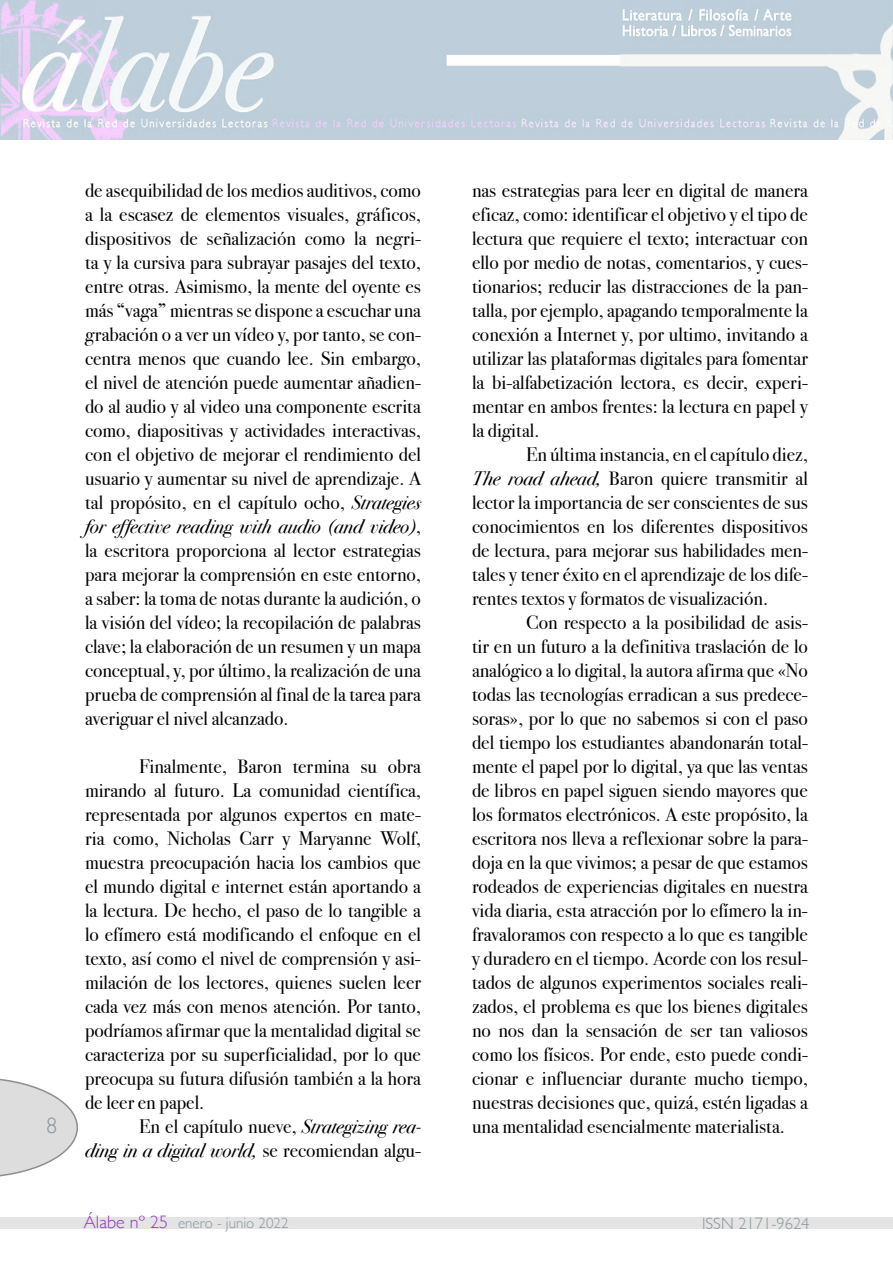
<style>
.page{position:relative;width:893px;height:1263px;background:#fff}
.page>*{position:absolute;margin:0;border:0;box-sizing:border-box;transform-origin:0 0}
.t1{font:300 22.5px "Gill Sans";color:#8a949d}
.t2{font:19.5px/24px "Bodoni Svty Two OSITCTT Book";color:#000;text-align:justify}
.t3{font:19.5px "Bodoni Svty Two OSITCTT Book It";color:#000}
.t4{font:300 16.5px "Gill Sans";color:#8b959c}
.t5{font:300 15px "Gill Sans";color:#8b959c}
.s1{font-family:"Bodoni Svty Two OSITCTT Book It"}
.s2{font-family:"Bodoni Svty Two OSITCTT Book"}
.s3{font-size:18px;color:#9038b7}
</style>
<div class="page">
<svg style="left:0;top:1078px;width:78px;height:99px"></svg>
<div style="left:0;top:1218px;width:893px;height:11px;background:#e4e4e4"></div>
<img style="left:0;top:0;width:893px;height:139px">
<p class="t1" style="left:46px;top:1108px;width:13px">8</p>
<p class="t2" style="left:85px;top:178px;width:337px">de asequibilidad de los medios auditivos, como a la escasez de elementos visuales, gráficos, dispositivos de señalización como la negri&shy;ta y la cursiva para subrayar pasajes del texto, entre otras. Asimismo, la mente del oyente es más “vaga” mientras se dispone a escuchar una grabación o a ver un vídeo y, por tanto, se con&shy;centra menos que cuando lee. Sin embargo, el nivel de atención puede aumentar añadien&shy;do al audio y al video una componente escrita como, diapositivas y actividades interactivas, con el objetivo de mejorar el rendimiento del usuario y aumentar su nivel de aprendizaje. A tal propósito, en el capítulo ocho, <span class="s1">Strategies</span></p>
<p class="t3" style="left:85px;top:514px;width:337px">for effective reading with audio (and video)<span class="s2">,</span></p>
<p class="t2" style="left:85px;top:538px;width:337px">la escritora proporciona al lector estrategias para mejorar la comprensión en este entorno, a saber: la toma de notas durante la audición, o la visión del vídeo; la recopilación de palabras clave; la elaboración de un resumen y un mapa conceptual, y, por último, la realización de una prueba de comprensión al final de la tarea para averiguar el nivel alcanzado.</p>
<p class="t2" style="left:85px;top:754px;width:337px;text-indent:54px">Finalmente, Baron termina su obra mirando al futuro. La comunidad científica, representada por algunos expertos en mate&shy;ria como, Nicholas Carr y Maryanne Wolf, muestra preocupación hacia los cambios que el mundo digital e internet están aportando a la lectura. De hecho, el paso de lo tangible a lo efímero está modificando el enfoque en el texto, así como el nivel de comprensión y asi&shy;milación de los lectores, quienes suelen leer cada vez más con menos atención. Por tanto, podríamos afirmar que la mentalidad digital se caracteriza por su superficialidad, por lo que preocupa su futura difusión también a la hora de leer en papel.</p>
<p class="t2" style="left:139px;top:1114px;width:283px">En el capítulo nueve, <span class="s1">Strategizing rea-</span></p>
<p class="t3" style="left:85px;top:1139px;width:337px">ding in a digital world, <span class="s2">se recomiendan algu-</span></p>
<p class="t5" style="left:84px;top:1211px;width:206px"><span class="s3">Álabe nº 25</span> enero - junio 2022</p>
<p class="t2" style="left:472px;top:178px;width:337px">nas estrategias para leer en digital de manera eficaz, como: identificar el objetivo y el tipo de lectura que requiere el texto; interactuar con ello por medio de notas, comentarios, y cues&shy;tionarios; reducir las distracciones de la pan&shy;talla, por ejemplo, apagando temporalmente la conexión a Internet y, por ultimo, invitando a utilizar las plataformas digitales para fomentar la bi-alfabetización lectora, es decir, experi&shy;mentar en ambos frentes: la lectura en papel y la digital.</p>
<p class="t2" style="left:472px;top:443px;width:337px;text-indent:54px">En última instancia, en el capítulo diez, <span class="s1">The road ahead,</span> Baron quiere transmitir al lector la importancia de ser conscientes de sus conocimientos en los diferentes dispositivos de lectura, para mejorar sus habilidades men&shy;tales y tener éxito en el aprendizaje de los dife&shy;rentes textos y formatos de visualización.</p>
<p class="t2" style="left:472px;top:611px;width:337px;text-indent:54px">Con respecto a la posibilidad de asis&shy;tir en un futuro a la definitiva traslación de lo analógico a lo digital, la autora afirma que «No todas las tecnologías erradican a sus predece&shy;soras», por lo que no sabemos si con el paso del tiempo los estudiantes abandonarán total&shy;mente el papel por lo digital, ya que las ventas de libros en papel siguen siendo mayores que los formatos electrónicos. A este propósito, la escritora nos lleva a reflexionar sobre la para&shy;doja en la que vivimos; a pesar de que estamos rodeados de experiencias digitales en nuestra vida diaria, esta atracción por lo efímero la in&shy;fravaloramos con respecto a lo que es tangible y duradero en el tiempo. Acorde con los resul&shy;tados de algunos experimentos sociales reali&shy;zados, el problema es que los bienes digitales no nos dan la sensación de ser tan valiosos como los físicos. Por ende, esto puede condi&shy;cionar e influenciar durante mucho tiempo, nuestras decisiones que, quizá, estén ligadas a una mentalidad esencialmente materialista.</p>
<p class="t4" style="left:702px;top:1211px;width:109px">ISSN 2171-9624</p>
</div>
